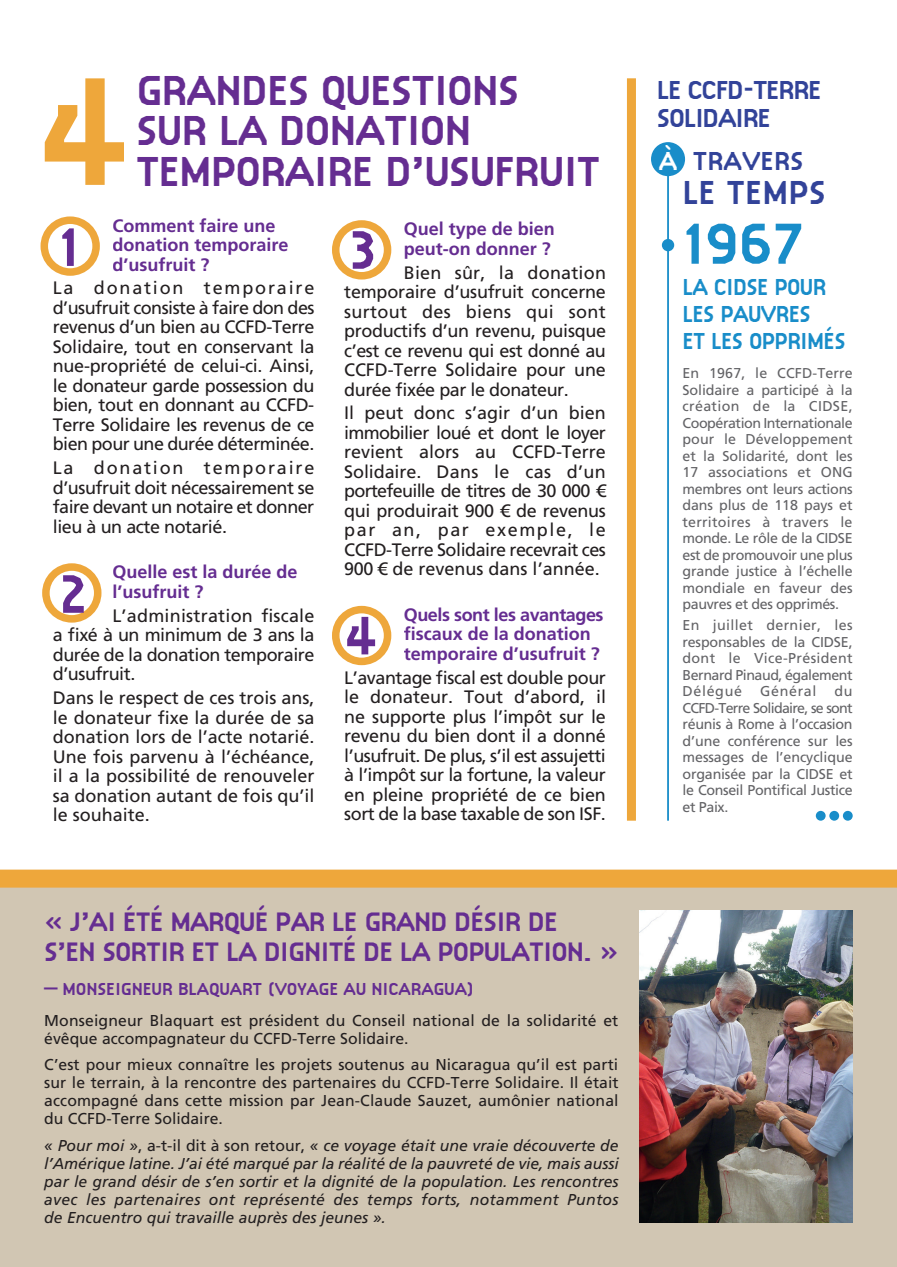
<style>
.page{position:relative;width:897px;height:1267px;background:#fff}
.page>*{position:absolute;margin:0;border:0;box-sizing:border-box;transform-origin:0 0}
.t1{font:700 159.6px "Citizen";color:#eea73b}
.t2{font:700 60px "Citizen";color:#198dc9}
.t3{font:700 56.25px "Citizen";color:#652d91}
.t4{font:700 43.5px/40.5px "Citizen";letter-spacing:-.025em;color:#652d91}
.t5{font:700 34.5px "Citizen";color:#324399}
.t6{font:700 27.75px/30px "Citizen";letter-spacing:-.035em;color:#652d91}
.t7{font:700 27px/28.5px "Citizen";letter-spacing:-.05em;color:#324399}
.t8{font:700 27px "Citizen";color:#324399}
.t9{font:700 24px/27px "Citizen";letter-spacing:-.03em;color:#198dc9;scale:.95 1}
.t10{font:18px/19.5px "Frutiger LT Std";letter-spacing:-.025em;color:#231f20;text-align:justify}
.t11{font:700 18px/19.5px "Frutiger LT Std";color:#652d91}
.t12{font:700 18px "Citizen";letter-spacing:-.01em;color:#652d91}
.t13{font:15.75px/18px "Frutiger LT Std";letter-spacing:.01em;color:#231f20}
.t14{font:italic 15.75px/18px "Frutiger LT Std";color:#231f20;text-align:justify}
.t15{font:14.25px/16.5px "Frutiger LT Std";letter-spacing:-.015em;color:#636366;text-align:justify}
.t16{font:14.25px "Frutiger LT Std";letter-spacing:.045em;color:#636366}
.s1{font-style:normal}
.s2{color:#fff}
</style>
<div class="page">
<div style="left:0;top:886px;width:896px;height:380px;background:#d1c6b3"></div>
<div style="left:627px;top:78px;width:9px;height:742px;background:#eea73b"></div>
<div style="left:332px;top:220px;width:59px;height:59px;border:8px solid #eea73b;border-radius:50%"></div>
<div style="left:332px;top:606px;width:59px;height:59px;border:8px solid #eea73b;border-radius:50%"></div>
<div style="left:42px;top:563px;width:59px;height:59px;border:8px solid #eea73b;border-radius:50%"></div>
<div style="left:41px;top:216px;width:59px;height:60px;border:8px solid #eea73b;border-radius:50%"></div>
<hr style="left:667px;top:151px;width:1px;height:669px;background:#198dc9">
<div style="left:651px;top:142px;width:34px;height:34px;background:#198dc9;border-radius:50%"></div>
<div style="left:661px;top:239px;width:13px;height:12px;background:#198dc9;border-radius:50%"></div>
<div style="left:0;top:869px;width:896px;height:18px;background:#eea73b"></div>
<svg style="left:815px;top:810px;width:10px;height:10px"></svg>
<div style="left:829px;top:810px;width:10px;height:10px;background:#198dc9;border-radius:50%"></div>
<svg style="left:842px;top:810px;width:10px;height:10px"></svg>
<img style="left:640px;top:910px;width:212px;height:312px">
<h1 class="t1" style="left:33px;top:37px;width:105px">4</h1>
<h3 class="t4" style="left:136px;top:70px;width:465px">GRANDES QUESTIONS<br>SUR LA DONATION<br>TEMPORAIRE D’USUFRUIT</h3>
<p class="t11" style="left:112px;top:216px;width:178px">Comment faire une donation temporaire d’usufruit ?</p>
<p class="t10" style="left:53px;top:278px;width:263px">La donation temporaire d’usufruit consiste à faire don des revenus d’un bien au CCFD-Terre Solidaire, tout en conservant la nue-propriété de celui-ci. Ainsi, le donateur garde possession du bien, tout en donnant au CCFD-Terre Solidaire les revenus de ce bien pour une durée déterminée.</p>
<p class="t10" style="left:53px;top:458px;width:263px">La donation temporaire d’usufruit doit nécessairement se faire devant un notaire et donner lieu à un acte notarié.</p>
<h3 class="t3" style="left:58px;top:214px;width:23px">1</h3>
<p class="t11" style="left:112px;top:562px;width:187px">Quelle est la durée de l’usufruit ?</p>
<p class="t10" style="left:53px;top:605px;width:263px;text-indent:60px">L’administration fiscale a fixé à un minimum de 3 ans la durée de la donation temporaire d’usufruit.</p>
<p class="t10" style="left:53px;top:688px;width:263px">Dans le respect de ces trois ans, le donateur fixe la durée de sa donation lors de l’acte notarié.<br>Une fois parvenu à l’échéance, il a la possibilité de renouveler sa donation autant de fois qu’il le souhaite.</p>
<h3 class="t3" style="left:58px;top:560px;width:31px">2</h3>
<p class="t11" style="left:404px;top:219px;width:153px">Quel type de bien peut-on donner ?</p>
<p class="t10" style="left:344px;top:263px;width:263px;text-indent:60px">Bien sûr, la donation temporaire d’usufruit concerne surtout des biens qui sont productifs d’un revenu, puisque c’est ce revenu qui est donné au CCFD-Terre Solidaire pour une durée fixée par le donateur.</p>
<p class="t10" style="left:344px;top:403px;width:263px">Il peut donc s’agir d’un bien immobilier loué et dont le loyer revient alors au CCFD-Terre Solidaire. Dans le cas d’un portefeuille de titres de 30 000 € qui produirait 900 € de revenus par an, par exemple, le CCFD-Terre Solidaire recevrait ces 900 € de revenus dans l’année.</p>
<h3 class="t3" style="left:349px;top:217px;width:30px">3</h3>
<p class="t11" style="left:404px;top:605px;width:201px">Quels sont les avantages fiscaux de la donation temporaire d’usufruit ?</p>
<p class="t10" style="left:344px;top:667px;width:263px">L’avantage fiscal est double pour le donateur. Tout d’abord, il ne supporte plus l’impôt sur le revenu du bien dont il a donné l’usufruit. De plus, s’il est assujetti à l’impôt sur la fortune, la valeur en pleine propriété de ce bien sort de la base taxable de son ISF.</p>
<h3 class="t3" style="left:343px;top:602px;width:38px">4</h3>
<h3 class="t6" style="left:44px;top:906px;width:576px">« J’AI ÉTÉ MARQUÉ PAR LE GRAND DÉSIR DE<br>S’EN SORTIR ET LA DIGNITÉ DE LA POPULATION. »</h3>
<p class="t12" style="left:44px;top:978px;width:431px">— MONSEIGNEUR BLAQUART (VOYAGE AU NICARAGUA)</p>
<p class="t13" style="left:44px;top:1011px;width:575px">Monseigneur Blaquart est président du Conseil national de la solidarité et évêque accompagnateur du CCFD-Terre Solidaire.</p>
<p class="t13" style="left:44px;top:1055px;width:576px;text-align:justify">C’est pour mieux connaître les projets soutenus au Nicaragua qu’il est parti sur le terrain, à la rencontre des partenaires du CCFD-Terre Solidaire. Il était accompagné dans cette mission par Jean-Claude Sauzet, aumônier national du CCFD-Terre Solidaire.</p>
<p class="t14" style="left:44px;top:1136px;width:576px">« Pour moi »<span class="s1">, a-t-il dit à son retour,</span> « ce voyage était une vraie découverte de l’Amérique latine. J’ai été marqué par la réalité de la pauvreté de vie, mais aussi par le grand désir de s’en sortir et la dignité de la population. Les rencontres avec les partenaires ont représenté des temps forts, notamment Puntos de Encuentro qui travaille auprès des jeunes ».</p>
<h3 class="t7" style="left:657px;top:75px;width:166px">LE CCFD-TERRE<br>SOLIDAIRE</h3>
<h3 class="t8" style="left:658px;top:145px;width:146px"><span class="s2">À</span> TRAVERS</h3>
<h3 class="t5" style="left:682px;top:172px;width:145px">LE TEMPS</h3>
<h2 class="t2" style="left:682px;top:208px;width:122px">1967</h2>
<h3 class="t9" style="left:682px;top:273px;width:173px">LA CIDSE POUR<br>LES PAUVRES<br>ET LES OPPRIMÉS</h3>
<p class="t15" style="left:682px;top:365px;width:172px">En 1967, le CCFD-Terre Solidaire a participé à la création de la CIDSE, Coopération Internationale pour le Développement et la Solidarité, dont les 17 associations et ONG membres ont leurs actions dans plus de 118 pays et territoires à travers le monde. Le rôle de la CIDSE est de promouvoir une plus grande justice à l’échelle mondiale en faveur des pauvres et des opprimés.</p>
<p class="t15" style="left:682px;top:617px;width:172px">En juillet dernier, les responsables de la CIDSE, dont le Vice-Président Bernard Pinaud, également Délégué</p>
<p class="t15" style="left:682px;top:683px;width:172px;text-indent:152px">du CCFD-Terre Solidaire, se sont réunis à Rome à l’occasion d’une conférence sur les messages de l’encyclique organisée par la CIDSE et le Conseil Pontifical Justice et Paix.</p>
<p class="t16" style="left:760px;top:683px;width:58px">Général</p>
</div>
